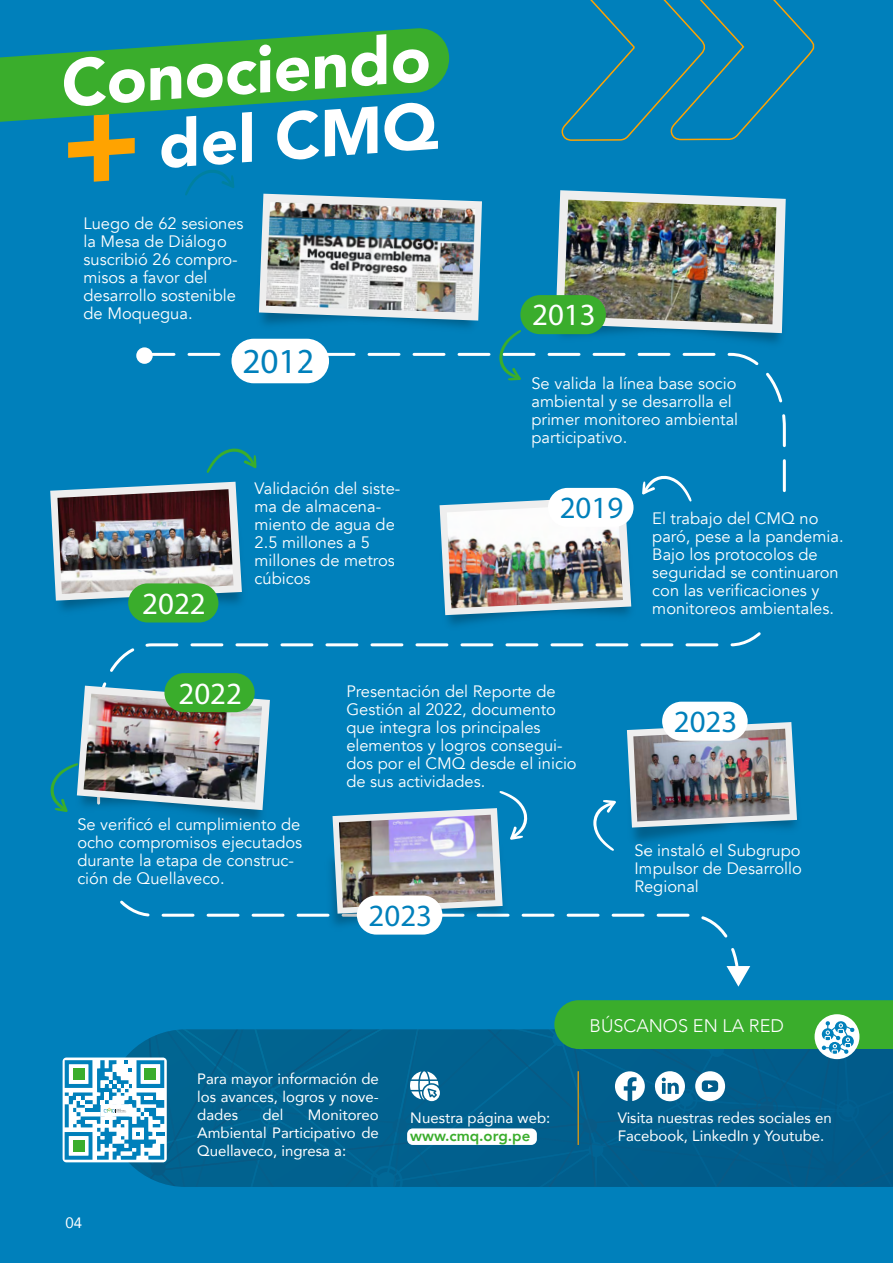
<style>
.page{position:relative;width:893px;height:1263px;background:#0080bb}
.page>*{position:absolute;margin:0;border:0;box-sizing:border-box;transform-origin:0 0}
.t1{font:900 65.7px/68.2px "Avenir";color:#fff;text-align:right}
.t2{font:35.25px "Myriad Pro";color:#0080bb}
.t3{font:30.9px "Myriad Pro";color:#fff}
.t4{font:30.9px "Myriad Pro";color:#0080bb}
.t5{font:300 18.15px "Avenir";color:#fff}
.t6{font:16.5px/18px "Avenir";color:#fff}
.t7{font:15px/18px "Avenir";color:#fff;text-align:justify}
.t8{font:800 15px "Avenir";color:#3aad2c}
</style>
<div class="page">
<div style="left:96px;top:351px;width:691px;height:634px;background:#0080bb"></div>
<div style="left:231px;top:339px;width:98px;height:44px;background:#fff;border-radius:22px"></div>
<div style="left:136px;top:347px;width:17px;height:17px;background:#fff;border-radius:50%"></div>
<div style="left:557px;top:0;width:258px;height:142px;background:#0080bb"></div>
<img style="left:210px;top:188px;width:223px;height:188px">
<img style="left:302px;top:191px;width:205px;height:188px">
<svg style="left:259px;top:194px;width:223px;height:127px;background:#86bad2"></svg>
<img style="left:266px;top:202px;width:209px;height:111px">
<div style="left:507px;top:191px;width:88px;height:198px;background:#0080bb"></div>
<div style="left:595px;top:197px;width:237px;height:198px;background:#0080bb"></div>
<svg style="left:556px;top:190px;width:230px;height:143px;background:#93c2d7"></svg>
<img style="left:563px;top:200px;width:213px;height:124px">
<div style="left:7px;top:480px;width:216px;height:182px;background:#0080bb"></div>
<div style="left:78px;top:474px;width:215px;height:181px;background:#0080bb"></div>
<svg style="left:50px;top:482px;width:192px;height:119px;background:#78b5d1"></svg>
<img style="left:57px;top:489px;width:177px;height:105px">
<div style="left:29px;top:676px;width:143px;height:182px;background:#0080bb"></div>
<div style="left:99px;top:691px;width:217px;height:182px;background:#0080bb"></div>
<div style="left:395px;top:496px;width:215px;height:181px;background:#0080bb"></div>
<div style="left:468px;top:486px;width:215px;height:181px;background:#0080bb"></div>
<svg style="left:440px;top:496px;width:191px;height:119px;background:#6fafcd"></svg>
<img style="left:447px;top:504px;width:176px;height:104px">
<div style="left:580px;top:721px;width:203px;height:174px;background:#0080bb"></div>
<div style="left:646px;top:706px;width:203px;height:174px;background:#0080bb"></div>
<svg style="left:627px;top:722px;width:170px;height:105px;background:#7cb4cf"></svg>
<img style="left:633px;top:729px;width:157px;height:92px">
<div style="left:279px;top:804px;width:204px;height:174px;background:#0080bb"></div>
<div style="left:351px;top:792px;width:203px;height:174px;background:#0080bb"></div>
<div style="left:742px;top:503px;width:63px;height:126px;background:#0080bb"></div>
<div style="left:741px;top:503px;width:65px;height:126px;border:1px solid #0080bb"></div>
<div style="left:89px;top:815px;width:64px;height:79px;background:#0080bb"></div>
<div style="left:89px;top:814px;width:65px;height:81px;border:1px solid #0080bb"></div>
<svg style="left:185px;top:169px;width:49px;height:27px"></svg>
<svg style="left:207px;top:448px;width:49px;height:25px"></svg>
<svg style="left:593px;top:800px;width:23px;height:51px"></svg>
<svg style="left:499px;top:330px;width:23px;height:51px"></svg>
<svg style="left:642px;top:475px;width:50px;height:27px"></svg>
<img style="left:50px;top:686px;width:220px;height:126px">
<img style="left:332px;top:791px;width:196px;height:123px">
<svg style="left:726px;top:966px;width:24px;height:21px"></svg>
<svg style="left:0;top:27px;width:449px;height:101px;background:#259c5f"></svg>
<div style="left:520px;top:295px;width:86px;height:39px;background:#3aad2c;border-radius:20px"></div>
<div style="left:548px;top:488px;width:85px;height:39px;background:#fff;border-radius:20px"></div>
<div style="left:357px;top:895px;width:85px;height:39px;background:#fff;border-radius:20px"></div>
<div style="left:662px;top:702px;width:86px;height:39px;background:#fff;border-radius:20px"></div>
<div style="left:128px;top:583px;width:90px;height:39px;background:#3aad2c;border-radius:20px"></div>
<div style="left:164px;top:673px;width:91px;height:39px;background:#3aad2c;border-radius:20px"></div>
<svg style="left:65px;top:1000px;width:828px;height:187px;background:#137490"></svg>
<svg style="left:614px;top:1070px;width:33px;height:33px"></svg>
<svg style="left:653px;top:1069px;width:34px;height:34px"></svg>
<svg style="left:693px;top:1069px;width:34px;height:34px"></svg>
<div style="left:406px;top:1128px;width:131px;height:18px;background:#fff"></div>
<div style="left:68px;top:112px;width:67px;height:71px;background:#0080bb"></div>
<h1 class="t1" style="left:58px;top:48px;width:374px;rotate:-4deg">Conociendo del CMQ</h1>
<p class="t6" style="left:83px;top:215px;width:162px">Luego de 62 sesiones la Mesa de Diálogo suscribió 26 compro&shy;misos a favor del desarrollo sostenible de Moquegua.</p>
<h2 class="t2" style="left:242px;top:340px;width:74px">2012</h2>
<h3 class="t3" style="left:532px;top:296px;width:65px">2013</h3>
<p class="t6" style="left:531px;top:374px;width:208px">Se valida la línea base socio ambiental y se desarrolla el primer monitoreo ambiental participativo.</p>
<p class="t6" style="left:255px;top:480px;width:147px">Validación del siste&shy;ma de almacena&shy;miento de agua de<br>2.5 millones a 5 millones de metros cúbicos</p>
<h3 class="t4" style="left:560px;top:489px;width:65px">2019</h3>
<p class="t6" style="left:652px;top:509px;width:193px">El trabajo del CMQ no paró, pese a la pandemia.<br>Bajo los protocolos de seguridad se continuaron con las verificaciones y</p>
<h3 class="t3" style="left:142px;top:585px;width:65px">2022</h3>
<p class="t6" style="left:652px;top:599px;width:183px">monitoreos ambientales.</p>
<h3 class="t3" style="left:179px;top:675px;width:65px">2022</h3>
<p class="t6" style="left:77px;top:816px;width:226px">Se verificó el cumplimiento de ocho compromisos ejecutados durante la etapa de construc&shy;ción de Quellaveco.</p>
<p class="t6" style="left:346px;top:683px;width:232px">Presentación del Reporte de<br>Gestión al 2022, documento que integra los principales elementos y logros consegui&shy;dos por el CMQ desde el inicio de sus actividades.</p>
<h3 class="t4" style="left:369px;top:896px;width:65px">2023</h3>
<h3 class="t4" style="left:674px;top:703px;width:65px">2023</h3>
<p class="t6" style="left:634px;top:841px;width:169px;text-align:justify">Se instaló el Subgrupo Impulsor de Desarrollo Regional</p>
<p class="t5" style="left:590px;top:1015px;width:196px">BÚSCANOS EN LA RED</p>
<p class="t7" style="left:66px;top:1213px;width:18px">04</p>
<p class="t7" style="left:197px;top:1069px;width:183px">Para mayor información de los avances, logros y nove&shy;dades</p>
<p class="t7" style="left:262px;top:1105px;width:23px">del</p>
<p class="t7" style="left:197px;top:1105px;width:183px;text-indent:111px">Monitoreo Ambiental Participativo de Quellaveco, ingresa a:</p>
<p class="t7" style="left:618px;top:1109px;width:215px">Visita nuestras redes sociales en<br>Facebook, LinkedIn y Youtube.</p>
<p class="t7" style="left:410px;top:1109px;width:142px">Nuestra página web:</p>
<p class="t8" style="left:410px;top:1124px;width:121px">www.cmq.org.pe</p>
</div>
